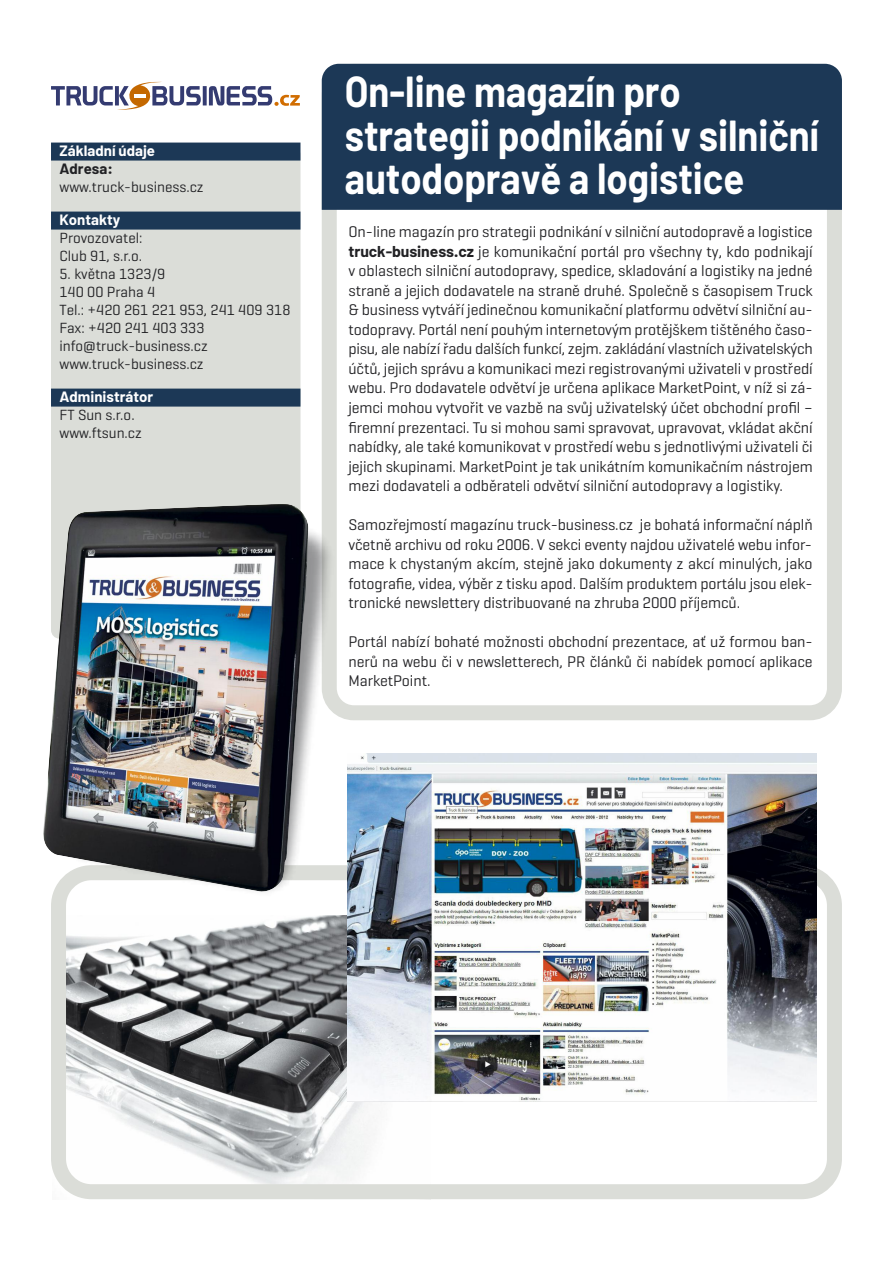
<style>
.page{position:relative;width:893px;height:1263px;background:#fff}
.page>*{position:absolute;margin:0;border:0;box-sizing:border-box;transform-origin:0 0}
.t1{font:700 43.5px/43.5px "Barlow";color:#fff;scale:.88 1}
.t2{font:15.75px/19.5px "Geogrotesque";letter-spacing:-.005em;color:#212124;text-align:justify}
.t3{font:15px/18px "Geogrotesque";color:#212124}
.t4{font:700 15px "Barlow";color:#fff}
.t5{font:700 15px "Barlow";color:#212124}
.s1{font-family:"Barlow";font-weight:700}
</style>
<div class="page">
<div style="left:51px;top:146px;width:249px;height:493px;background:#dbddd8;border-radius:9px"></div>
<svg style="left:51px;top:865px;width:791px;height:334px"></svg>
<svg style="left:322px;top:210px;width:520px;height:510px"></svg>
<div style="left:322px;top:64px;width:520px;height:146px;background:#1c3856"></div>
<div style="left:51px;top:143px;width:249px;height:18px;background:#1c3856"></div>
<div style="left:51px;top:212px;width:249px;height:18px;background:#1c3856"></div>
<div style="left:51px;top:389px;width:249px;height:18px;background:#1c3856"></div>
<svg style="left:203px;top:86px;width:4px;height:19px"></svg>
<svg style="left:51px;top:82px;width:150px;height:28px"></svg>
<svg style="left:209px;top:86px;width:91px;height:20px"></svg>
<hr style="left:134px;top:94px;width:12px;height:4px;background:#fefefe">
<img style="left:51px;top:513px;width:303px;height:397px">
<img style="left:43px;top:503px;width:266px;height:389px">
<img style="left:347px;top:754px;width:469px;height:347px">
<p class="t4" style="left:60px;top:142px;width:97px">Základní údaje</p>
<p class="t5" style="left:60px;top:160px;width:55px">Adresa:</p>
<p class="t3" style="left:60px;top:180px;width:146px">www.truck-business.cz</p>
<p class="t4" style="left:60px;top:211px;width:62px">Kontakty</p>
<p class="t3" style="left:60px;top:231px;width:85px">Provozovatel:<br>Club 91, s.r.o.</p>
<p class="t3" style="left:60px;top:267px;width:232px">5. května 1323/9<br>140 00 Praha 4<br>Tel.: +420 261 221 953, 241 409 318<br>Fax: +420 241 403 333 info@truck-business.cz www.truck-business.cz</p>
<p class="t4" style="left:60px;top:388px;width:95px">Administrátor</p>
<p class="t3" style="left:60px;top:408px;width:84px">FT Sun s.r.o. www.ftsun.cz</p>
<h1 class="t1" style="left:345px;top:70px;width:540px">On-line magazín pro strategii podnikání v silniční autodopravě a logistice</h1>
<p class="t2" style="left:348px;top:224px;width:466px">On-line magazín pro strategii podnikání v silniční autodopravě a logistice <span class="s1">truck-business.cz</span> je komunikační portál pro všechny ty, kdo podnikají v oblastech silniční autodopravy, spedice, skladování a logistiky na jedné straně a jejich dodavatele na straně druhé. Společně s časopisem Truck &amp; business vytváří jedinečnou komunikační platformu odvětví silniční au&shy;todopravy. Portál není pouhým internetovým protějškem tištěného časo&shy;pisu, ale nabízí řadu dalších funkcí, zejm. zakládání vlastních uživatelských účtů, jejich správu a komunikaci mezi registrovanými uživateli v prostředí webu. Pro dodavatele odvětví je určena aplikace MarketPoint, v níž si zá&shy;jemci mohou vytvořit ve vazbě na svůj uživatelský účet obchodní profil – firemní prezentaci. Tu si mohou sami spravovat, upravovat, vkládat akční nabídky, ale také komunikovat v prostředí webu s jednotlivými uživateli či jejich skupinami. MarketPoint je tak unikátním komunikačním nástrojem mezi dodavateli a odběrateli odvětví silniční autodopravy a logistiky.</p>
<p class="t2" style="left:348px;top:516px;width:466px">Samozřejmostí magazínu truck-business.cz je bohatá informační náplň včetně archivu od roku 2006. V sekci eventy najdou uživatelé webu infor&shy;mace k chystaným akcím, stejně jako dokumenty z akcí minulých, jako fotografie, videa, výběr z tisku apod. Dalším produktem portálu jsou elek&shy;tronické newslettery distribuované na zhruba 2000 příjemců.</p>
<p class="t2" style="left:348px;top:633px;width:466px">Portál nabízí bohaté možnosti obchodní prezentace, ať už formou ban&shy;nerů na webu či v newsletterech, PR článků či nabídek pomocí aplikace MarketPoint.</p>
</div>
